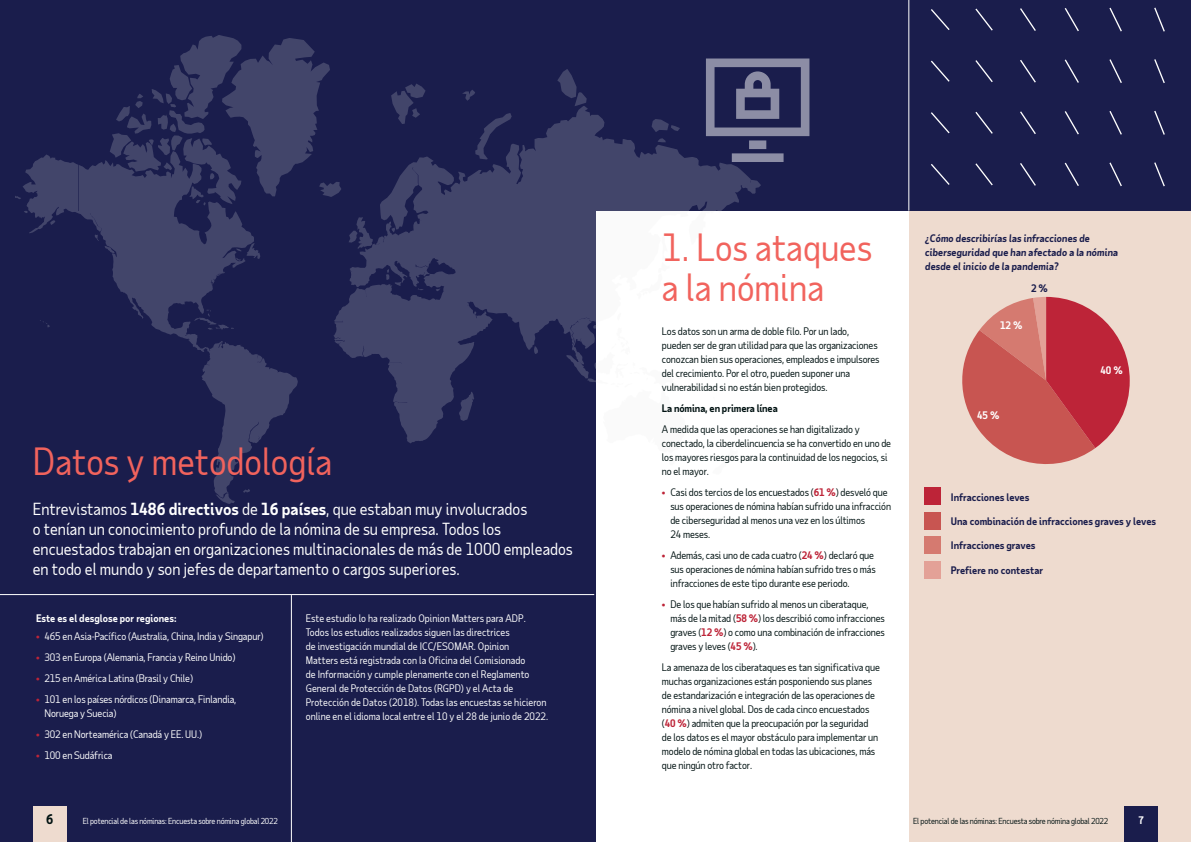
<style>
.page{position:relative;width:1191px;height:842px;background:#fff}
.page>*{position:absolute;margin:0;border:0;box-sizing:border-box;transform-origin:0 0}
.Sub_Heading_-_36pt{font:36px/40px "Taub Sans";color:#f1635d}
.Introduction_-_16pt{font:16px/20px "Taub Sans";color:#fff}
.Page_number{font:700 13px "Taub Sans";color:#011212}
.Body_Copy_-_10pt{font:10px/14px "Taub Sans";letter-spacing:-.01em;color:#011212}
.Heading_-_10pt{font:10px/14px "Taub Sans";color:#fff}
.Heading_-_10pt-2{font:italic 700 10px/14px "Taub Sans";color:#1a1d4c}
.Pie_number{font:700 10px "Taub Sans";color:#1a1d4c}
.Heading_-_10pt-3{font:700 10px "Taub Sans";color:#fff}
.Body_Copy_-_10pt-2{font:700 10px "Taub Sans";letter-spacing:-.01em;color:#011212}
.Pie_number-2{font:700 10px "Taub Sans";color:#fff}
.Page_number-2{font:700 10px "Taub Sans";color:#fff}
.Page_Breadcrumb{font:8px "Taub Sans";letter-spacing:-.02em;color:#fff}
.Page_Breadcrumb-2{font:8px "Taub Sans";letter-spacing:-.02em;color:#011212}
.s1{font-weight:700}
.s2{color:#bd2438}
.s3{font-weight:700;color:#bd2438}
</style>
<div class="page">
<div style="left:909px;top:0;width:282px;height:842px;background:#eedbcf"></div>
<div style="left:0;top:0;width:595px;height:842px;background:#1a1d4c"></div>
<div style="left:594px;top:0;width:597px;height:210px;background:#1a1d4c"></div>
<svg style="left:334px;top:106px;width:427px;height:337px"></svg>
<svg style="left:657px;top:138px;width:9px;height:4px"></svg>
<svg style="left:651px;top:119px;width:29px;height:13px"></svg>
<svg style="left:557px;top:69px;width:30px;height:37px"></svg>
<svg style="left:475px;top:113px;width:37px;height:47px"></svg>
<svg style="left:462px;top:90px;width:13px;height:11px"></svg>
<svg style="left:391px;top:84px;width:34px;height:40px"></svg>
<svg style="left:219px;top:498px;width:16px;height:6px"></svg>
<svg style="left:110px;top:35px;width:231px;height:170px"></svg>
<svg style="left:342px;top:217px;width:161px;height:145px"></svg>
<svg style="left:23px;top:151px;width:275px;height:347px"></svg>
<svg style="left:50px;top:220px;width:5px;height:5px"></svg>
<svg style="left:40px;top:320px;width:10px;height:8px"></svg>
<svg style="left:584px;top:312px;width:153px;height:163px"></svg>
<hr style="left:291px;top:595px;width:1px;height:247px;background:#fff">
<hr style="left:0;top:594px;width:594px;height:1px;background:#fff">
<div style="left:33px;top:807px;width:33px;height:35px;background:#eedbcf"></div>
<div style="left:924px;top:487px;width:17px;height:17px;background:#bd2438"></div>
<div style="left:924px;top:512px;width:17px;height:17px;background:#c85551"></div>
<div style="left:924px;top:537px;width:17px;height:17px;background:#d57a70"></div>
<div style="left:924px;top:561px;width:17px;height:17px;background:#e3a197"></div>
<svg style="left:962px;top:297px;width:167px;height:167px"></svg>
<div style="left:1124px;top:807px;width:33px;height:35px;background:#1a1d4c"></div>
<svg style="left:931px;top:8px;width:233px;height:178px"></svg>
<hr style="left:908px;top:0;width:1px;height:211px;background:#fff">
<svg style="left:706px;top:58px;width:103px;height:104px"></svg>
<p class="Sub_Heading_-_36pt" style="left:33px;top:441px;width:301px">Datos y metodología</p>
<p class="Introduction_-_16pt" style="left:33px;top:499px;width:541px">Entrevistamos <span class="s1">1486 directivos</span> de <span class="s1">16 países</span>, que estaban muy involucrados<br>o tenían un conocimiento profundo de la nómina de su empresa. Todos los encuestados trabajan en organizaciones multinacionales de más de 1000 empleados en todo el mundo y son jefes de departamento o cargos superiores.</p>
<p class="Heading_-_10pt-3" style="left:36px;top:612px;width:142px">Este es el desglose por regiones:</p>
<p class="Heading_-_10pt" style="left:36px;top:629px;width:229px"><span class="s2">•</span> 465 en Asia-Pacífico (Australia, China, India y Singapur)</p>
<p class="Heading_-_10pt" style="left:36px;top:650px;width:201px"><span class="s2">•</span> 303 en Europa (Alemania, Francia y Reino Unido)</p>
<p class="Heading_-_10pt" style="left:36px;top:671px;width:159px"><span class="s2">•</span> 215 en América Latina (Brasil y Chile)</p>
<p class="Heading_-_10pt" style="left:45px;top:692px;width:193px;text-indent:-9px"><span class="s2">•</span> 101 en los países nórdicos (Dinamarca, Finlandia,<br>Noruega y Suecia)</p>
<p class="Heading_-_10pt" style="left:36px;top:727px;width:168px"><span class="s2">•</span> 302 en Norteamérica (Canadá y EE. UU.)</p>
<p class="Heading_-_10pt" style="left:36px;top:748px;width:78px"><span class="s2">•</span> 100 en Sudáfrica</p>
<p class="Heading_-_10pt" style="left:306px;top:611px;width:244px">Este estudio lo ha realizado Opinion Matters para ADP.<br>Todos los estudios realizados siguen las directrices<br>de investigación mundial de ICC/ESOMAR. Opinion<br>Matters está registrada con la Oficina del Comisionado<br>de Información y cumple plenamente con el Reglamento General de Protección de Datos (RGPD) y el Acta de Protección de Datos (2018). Todas las encuestas se hicieron online en el idioma local entre el 10 y el 28 de junio de 2022.</p>
<p class="Page_number" style="left:46px;top:811px;width:9px">6</p>
<p class="Page_Breadcrumb" style="left:83px;top:816px;width:197px">El potencial de las nóminas: Encuesta sobre nómina global 2022</p>
<p class="Body_Copy_-_10pt-2" style="left:47px;top:814px;width:7px">6</p>
<p class="Sub_Heading_-_36pt" style="left:662px;top:226px;width:212px">1. Los ataques a la nómina</p>
<p class="Body_Copy_-_10pt" style="left:662px;top:324px;width:219px">Los datos son un arma de doble filo. Por un lado, pueden ser de gran utilidad para que las organizaciones conozcan bien sus operaciones, empleados e impulsores del crecimiento. Por el otro, pueden suponer una vulnerabilidad si no están bien protegidos.</p>
<p class="Body_Copy_-_10pt-2" style="left:662px;top:401px;width:117px">La nómina, en primera línea</p>
<p class="Body_Copy_-_10pt" style="left:662px;top:422px;width:231px">A medida que las operaciones se han digitalizado y conectado, la ciberdelincuencia se ha convertido en uno de los mayores riesgos para la continuidad de los negocios, si no el mayor.</p>
<p class="Body_Copy_-_10pt" style="left:670px;top:485px;width:222px;text-indent:-9px"><span class="s2">•</span> Casi dos tercios de los encuestados (<span class="s3">61 %</span>) desveló que sus operaciones de nómina habían sufrido una infracción de ciberseguridad al menos una vez en los últimos<br>24 meses.</p>
<p class="Body_Copy_-_10pt" style="left:670px;top:548px;width:207px;text-indent:-9px"><span class="s2">•</span> Además, casi uno de cada cuatro (<span class="s3">24 %</span>) declaró que sus operaciones de nómina habían sufrido tres o más infracciones de este tipo durante ese periodo.</p>
<p class="Body_Copy_-_10pt" style="left:670px;top:597px;width:216px;text-indent:-9px"><span class="s2">•</span> De los que habían sufrido al menos un ciberataque, más de la mitad (<span class="s3">58 %</span>) los describió como infracciones graves (<span class="s3">12 %</span>) o como una combinación de infracciones graves y leves (<span class="s3">45 %</span>).</p>
<p class="Body_Copy_-_10pt" style="left:662px;top:660px;width:219px">La amenaza de los ciberataques es tan significativa que muchas organizaciones están posponiendo sus planes de estandarización e integración de las operaciones de nómina a nivel global. Dos de cada cinco encuestados (<span class="s3">40 %</span>) admiten que la preocupación por la seguridad de los datos es el mayor obstáculo para implementar un modelo de nómina global en todas las ubicaciones, más que ningún otro factor.</p>
<p class="Heading_-_10pt-2" style="left:925px;top:231px;width:194px">¿Cómo describirías las infracciones de ciberseguridad que han afectado a la nómina desde el inicio de la pandemia?</p>
<p class="Pie_number" style="left:1031px;top:281px;width:18px">2 %</p>
<p class="Pie_number-2" style="left:1000px;top:318px;width:24px">12 %</p>
<p class="Pie_number-2" style="left:977px;top:408px;width:24px">45 %</p>
<p class="Pie_number-2" style="left:1100px;top:363px;width:24px">40 %</p>
<p class="Pie_number" style="left:950px;top:491px;width:80px">Infracciones leves</p>
<p class="Pie_number" style="left:950px;top:515px;width:207px">Una combinación de infracciones graves y leves</p>
<p class="Pie_number" style="left:950px;top:539px;width:86px">Infracciones graves</p>
<p class="Pie_number" style="left:950px;top:563px;width:94px">Prefiere no contestar</p>
<p class="Page_Breadcrumb-2" style="left:913px;top:816px;width:197px">El potencial de las nóminas: Encuesta sobre nómina global 2022</p>
<p class="Page_number-2" style="left:1138px;top:814px;width:7px">7</p>
</div>
